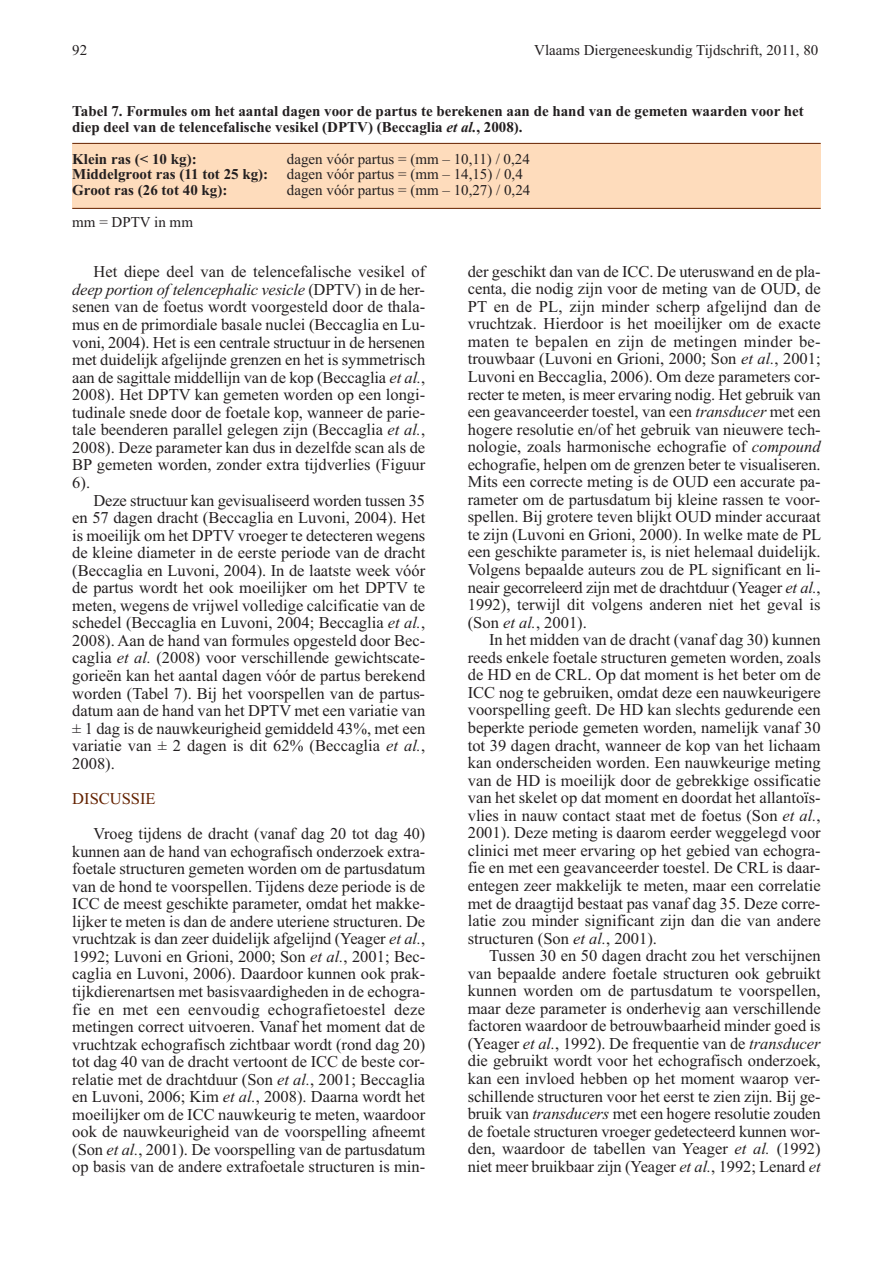
<style>
.page{position:relative;width:893px;height:1263px;background:#fff}
.page>*{position:absolute;margin:0;border:0;box-sizing:border-box;transform-origin:0 0}
.t1{font:16.5px/17.5px "Times New Roman";color:#231f20;text-align:justify}
.t2{font:16.5px "Times New Roman";color:#642200}
.t3{font:15px/15.8px "Times New Roman";color:#231f20}
.t4{font:700 15px/15.8px "Times New Roman";color:#231f20}
.s1{font-style:italic}
.s2{font-weight:700}
</style>
<div class="page">
<div style="left:72px;top:143px;width:749px;height:65px;background:#fedcbc"></div>
<hr style="left:72px;top:143px;width:749px;height:1px;background:#642200">
<hr style="left:72px;top:208px;width:749px;height:1px;background:#642200">
<p class="t3" style="left:72px;top:44px;width:16px">92</p>
<p class="t3" style="left:534px;top:44px;width:286px">Vlaams Diergeneeskundig Tijdschrift, 2011, 80</p>
<p class="t4" style="left:72px;top:105px;width:733px">Tabel 7. Formules om het aantal dagen voor de partus te berekenen aan de hand van de gemeten waarden voor het diep deel van de telencefalische vesikel (DPTV) (Beccaglia <span class="s1">et al.</span>, 2008).</p>
<p class="t4" style="left:72px;top:152px;width:126px">Klein ras (&lt; 10 kg):</p>
<p class="t3" style="left:72px;top:152px;width:459px;text-indent:215px">dagen vóór partus = (mm – 10,11) / 0,24<br><span class="s2">Middelgroot ras (11 tot 25 kg):</span> dagen vóór partus = (mm – 14,15) / 0,4<br><span class="s2">Groot ras (26 tot 40 kg):</span></p>
<p class="t3" style="left:287px;top:184px;width:245px">dagen vóór partus = (mm – 10,27) / 0,24</p>
<p class="t3" style="left:72px;top:215px;width:122px">mm = DPTV in mm</p>
<p class="t1" style="left:72px;top:265px;width:354px;text-indent:21px">Het diepe deel van de telencefalische vesikel of <span class="s1">deep portion of telencephalic vesicle</span> (DPTV) in de her&shy;senen van de foetus wordt voorgesteld door de thala&shy;mus en de primordiale basale nuclei (Beccaglia en Lu&shy;voni, 2004). Het is een centrale structuur in de hersenen met duidelijk afgelijnde grenzen en het is symmetrisch aan de sagittale middellijn van de kop (Beccaglia <span class="s1">et al.</span>, 2008). Het DPTV kan gemeten worden op een longi&shy;tudinale snede door de foetale kop, wanneer de parie&shy;tale beenderen parallel gelegen zijn (Beccaglia <span class="s1">et al.</span>, 2008). Deze parameter kan dus in dezelfde scan als de BP gemeten worden, zonder extra tijdverlies (Figuur 6).</p>
<p class="t1" style="left:72px;top:493px;width:354px;text-indent:21px">Deze structuur kan gevisualiseerd worden tussen 35 en 57 dagen dracht (Beccaglia en Luvoni, 2004). Het is moeilijk om het DPTV vroeger te detecteren wegens de kleine diameter in de eerste periode van de dracht (Beccaglia en Luvoni, 2004). In de laatste week vóór de partus wordt het ook moeilijker om het DPTV te meten, wegens de vrijwel volledige calcificatie van de schedel (Beccaglia en Luvoni, 2004; Beccaglia <span class="s1">et al.</span>, 2008). Aan de hand van formules opgesteld door Bec&shy;caglia <span class="s1">et al.</span> (2008) voor verschillende gewichtscate&shy;gorieën kan het aantal dagen vóór de partus berekend worden (Tabel 7). Bij het voorspellen van de partus&shy;datum aan de hand van het DPTV met een variatie van ± 1 dag is de nauwkeurigheid gemiddeld 43%, met een variatie van ± 2 dagen is dit 62% (Beccaglia <span class="s1">et al.</span>, 2008).</p>
<p class="t2" style="left:72px;top:792px;width:85px">DISCUSSIE</p>
<p class="t1" style="left:72px;top:826px;width:354px;text-indent:21px">Vroeg tijdens de dracht (vanaf dag 20 tot dag 40) kunnen aan de hand van echografisch onderzoek extra&shy;foetale structuren gemeten worden om de partusdatum van de hond te voorspellen. Tijdens deze periode is de ICC de meest geschikte parameter, omdat het makke&shy;lijker te meten is dan de andere uteriene structuren. De vruchtzak is dan zeer duidelijk afgelijnd (Yeager <span class="s1">et al.</span>, 1992; Luvoni en Grioni, 2000; Son <span class="s1">et al.</span>, 2001; Bec&shy;caglia en Luvoni, 2006). Daardoor kunnen ook prak&shy;tijkdierenartsen met basisvaardigheden in de echogra&shy;fie en met een eenvoudig echografietoestel deze metingen correct uitvoeren. Vanaf het moment dat de vruchtzak echografisch zichtbaar wordt (rond dag 20) tot dag 40 van de dracht vertoont de ICC de beste cor&shy;relatie met de drachtduur (Son <span class="s1">et al.</span>, 2001; Beccaglia en Luvoni, 2006; Kim <span class="s1">et al.</span>, 2008). Daarna wordt het moeilijker om de ICC nauwkeurig te meten, waardoor ook de nauwkeurigheid van de voorspelling afneemt (Son <span class="s1">et al.</span>, 2001). De voorspelling van de partusdatum op basis van de andere extrafoetale structuren is min-</p>
<p class="t1" style="left:468px;top:264px;width:355px">der geschikt dan van de ICC. De uteruswand en de pla&shy;centa, die nodig zijn voor de meting van de OUD, de PT en de PL, zijn minder scherp afgelijnd dan de vruchtzak. Hierdoor is het moeilijker om de exacte maten te bepalen en zijn de metingen minder be&shy;trouwbaar (Luvoni en Grioni, 2000; Son <span class="s1">et al.</span>, 2001; Luvoni en Beccaglia, 2006). Om deze parameters cor&shy;recter te meten, is meer ervaring nodig. Het gebruik van een geavanceerder toestel, van een <span class="s1">transducer</span> met een hogere resolutie en/of het gebruik van nieuwere tech&shy;nologie, zoals harmonische echografie of <span class="s1">compound </span>echografie, helpen om de grenzen beter te visualiseren.<br>Mits een correcte meting is de OUD een accurate pa&shy;rameter om de partusdatum bij kleine rassen te voor&shy;spellen. Bij grotere teven blijkt OUD minder accuraat te zijn (Luvoni en Grioni, 2000). In welke mate de PL een geschikte parameter is, is niet helemaal duidelijk.<br>Volgens bepaalde auteurs zou de PL significant en li&shy;neair gecorreleerd zijn met de drachtduur (Yeager <span class="s1">et al.</span>, 1992), terwijl dit volgens anderen niet het geval is (Son <span class="s1">et al.</span>, 2001).</p>
<p class="t1" style="left:468px;top:632px;width:354px;text-indent:21px">In het midden van de dracht (vanaf dag 30) kunnen reeds enkele foetale structuren gemeten worden, zoals de HD en de CRL. Op dat moment is het beter om de ICC nog te gebruiken, omdat deze een nauwkeurigere voorspelling geeft. De HD kan slechts gedurende een beperkte periode gemeten worden, namelijk vanaf 30 tot 39 dagen dracht, wanneer de kop van het lichaam kan onderscheiden worden. Een nauwkeurige meting van de HD is moeilijk door de gebrekkige ossificatie van het skelet op dat moment en doordat het allantoïs&shy;vlies in nauw contact staat met de foetus (Son <span class="s1">et al.</span>, 2001). Deze meting is daarom eerder weggelegd voor clinici met meer ervaring op het gebied van echogra&shy;fie en met een geavanceerder toestel. De CRL is daar&shy;entegen zeer makkelijk te meten, maar een correlatie met de draagtijd bestaat pas vanaf dag 35. Deze corre&shy;latie zou minder significant zijn dan die van andere structuren (Son <span class="s1">et al.</span>, 2001).</p>
<p class="t1" style="left:468px;top:948px;width:354px;text-indent:21px">Tussen 30 en 50 dagen dracht zou het verschijnen van bepaalde andere foetale structuren ook gebruikt kunnen worden om de partusdatum te voorspellen, maar deze parameter is onderhevig aan verschillende factoren waardoor de betrouwbaarheid minder goed is (Yeager <span class="s1">et al.</span>, 1992). De frequentie van de <span class="s1">transducer </span>die gebruikt wordt voor het echografisch onderzoek, kan een invloed hebben op het moment waarop ver&shy;schillende structuren voor het eerst te zien zijn. Bij ge&shy;bruik van <span class="s1">transducers</span> met een hogere resolutie zouden de foetale structuren vroeger gedetecteerd kunnen wor&shy;den, waardoor de tabellen van Yeager <span class="s1">et al.</span> (1992) niet meer bruikbaar zijn (Yeager <span class="s1">et al.</span>, 1992; Lenard <span class="s1">et</span></p>
</div>
